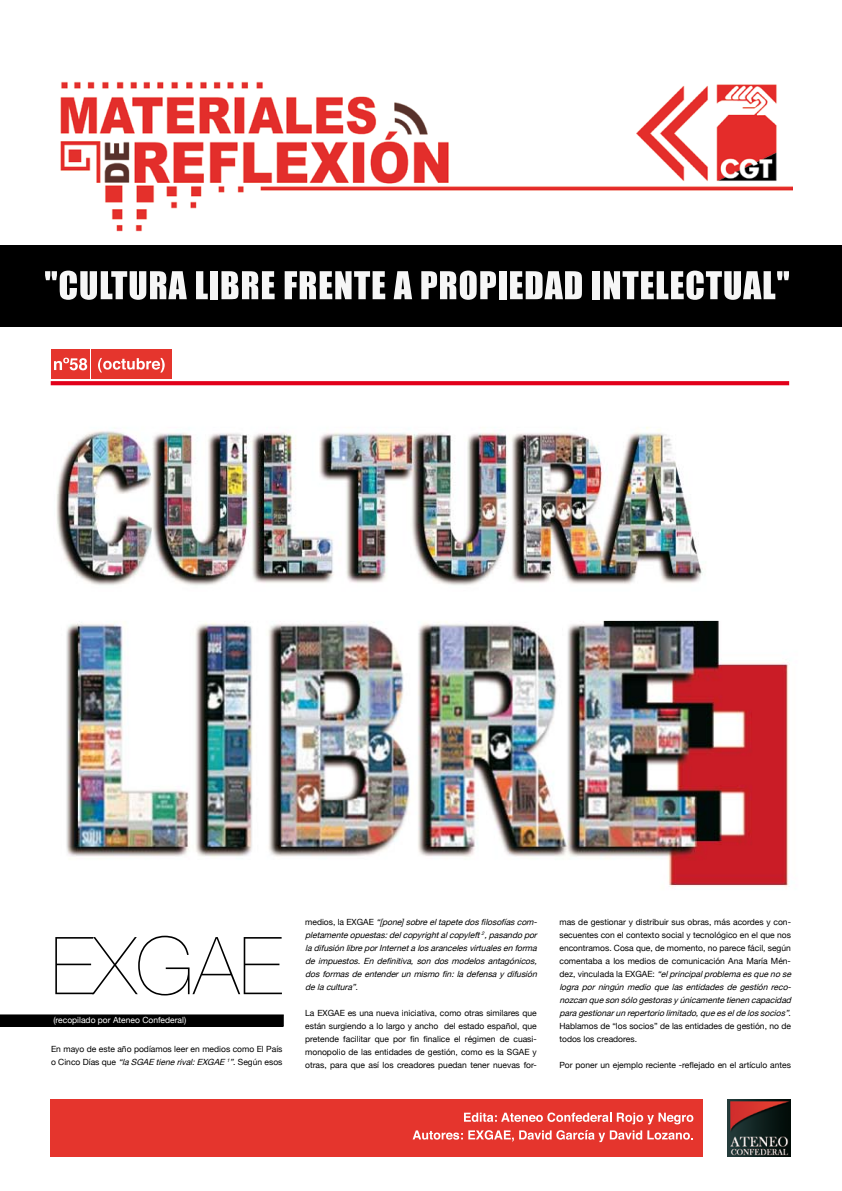
<style>
.page{position:relative;width:842px;height:1191px;background:#fff}
.page>*{position:absolute;margin:0;border:0;box-sizing:border-box;transform-origin:0 0}
.t1{font:200 80px "Helvetica Neue";color:#000}
.t2{font:8.5px/13px "Helvetica Neue";color:#000}
.t3{font:italic 8.5px/13px "Helvetica Neue";color:#000;text-align:justify}
.t4{font:8.5px "Helvetica Neue";color:#fff}
.s1{font-style:italic}
.s2{font-style:normal}
</style>
<div class="page">
<svg style="left:51px;top:381px;width:738px;height:4px;background:#e20720"></svg>
<div style="left:50px;top:1099px;width:653px;height:57px;background:#e5352d"></div>
<img style="left:728px;top:1099px;width:63px;height:57px">
<img style="left:60px;top:81px;width:733px;height:151px">
<div style="left:0;top:245px;width:842px;height:81px;background:#000"></div>
<div style="left:91px;top:350px;width:81px;height:29px;background:#e5352d"></div>
<div style="left:51px;top:350px;width:39px;height:29px;background:#e5352d"></div>
<svg style="left:54px;top:358px;width:33px;height:12px"></svg>
<svg style="left:98px;top:358px;width:67px;height:14px"></svg>
<svg style="left:464px;top:1112px;width:147px;height:10px"></svg>
<svg style="left:617px;top:1112px;width:76px;height:12px"></svg>
<svg style="left:413px;top:1130px;width:280px;height:12px"></svg>
<svg style="left:45px;top:271px;width:142px;height:29px"></svg>
<svg style="left:196px;top:271px;width:12px;height:28px"></svg>
<div style="left:210px;top:271px;width:8px;height:28px;background:#f6f6f6"></div>
<svg style="left:221px;top:271px;width:54px;height:28px"></svg>
<svg style="left:285px;top:271px;width:100px;height:28px"></svg>
<svg style="left:394px;top:271px;width:18px;height:28px"></svg>
<svg style="left:421px;top:271px;width:75px;height:29px"></svg>
<div style="left:499px;top:271px;width:7px;height:28px;background:#f6f6f6"></div>
<svg style="left:510px;top:271px;width:72px;height:28px"></svg>
<div style="left:593px;top:271px;width:7px;height:28px;background:#f6f6f6"></div>
<svg style="left:604px;top:271px;width:185px;height:29px"></svg>
<div style="left:0;top:1015px;width:283px;height:11px;background:#000"></div>
<div style="left:0;top:1014px;width:284px;height:12px;border:1px solid #000"></div>
<img style="left:56px;top:427px;width:734px;height:460px">
<h1 class="t1" style="left:51px;top:919px;width:233px">EXGAE</h1>
<p class="t4" style="left:53px;top:1015px;width:134px">(recopilado por Ateneo Confederal)</p>
<p class="t2" style="left:51px;top:1042px;width:233px">En mayo de este año podíamos leer en medios como El País o C i n c o D í a s q u e <span class="s1">“laSGAE tienerival:EXGAE</span> <sup>1</sup><span class="s1">”</span>. S e g ú n e s o s</p>
<p class="t3" style="left:305px;top:915px;width:235px"><span class="s2">m e d i o s , l a E X G A E</span> “[pone] sobreeltapetedosfilosofíascom&shy;pletamenteopuestas:delcopyrightalcopyleft<sup>2</sup>,pasando por ladifusión libreporInternetalosarancelesvirtualesen forma de impuestos. En definitiva, son dos modelos antagónicos, dos formas de entender un mismo fin: la defensa y difusión delacultura”.</p>
<p class="t2" style="left:305px;top:1006px;width:233px;text-align:justify">La EXGAE es una nueva iniciativa, como otras similares que están surgiendo a lo largo y ancho del estado español, que pretende facilitar que por fin finalice el régimen de cuasi&shy;monopolio de las entidades de gestión, como es la SGAE y otras, para que así los creadores puedan tener nuevas for-</p>
<p class="t2" style="left:559px;top:915px;width:235px">mas de gestionar y distribuir sus obras, más acordes y con&shy;secuentes con el contexto social y tecnológico en el que nos encontramos. Cosa que, de momento, no parece fácil, según comentaba a los medios de comunicación Ana María Mén&shy;d e z , v i n c u l a d a l a E X G A E : <span class="s1">“elprincipalproblemaesqueno se logra por ningún medio que las entidades de gestión reco&shy;nozcan queson sólo gestorasyúnicamentetienen capacidad paragestionarun repertorio limitado,queeseldelossocios”</span>.<br>Hablamos de “los socios” de las entidades de gestión, no de todos los creadores.</p>
<p class="t2" style="left:559px;top:1058px;width:233px">Por poner un ejemplo reciente -reflejado en el artículo antes</p>
</div>
